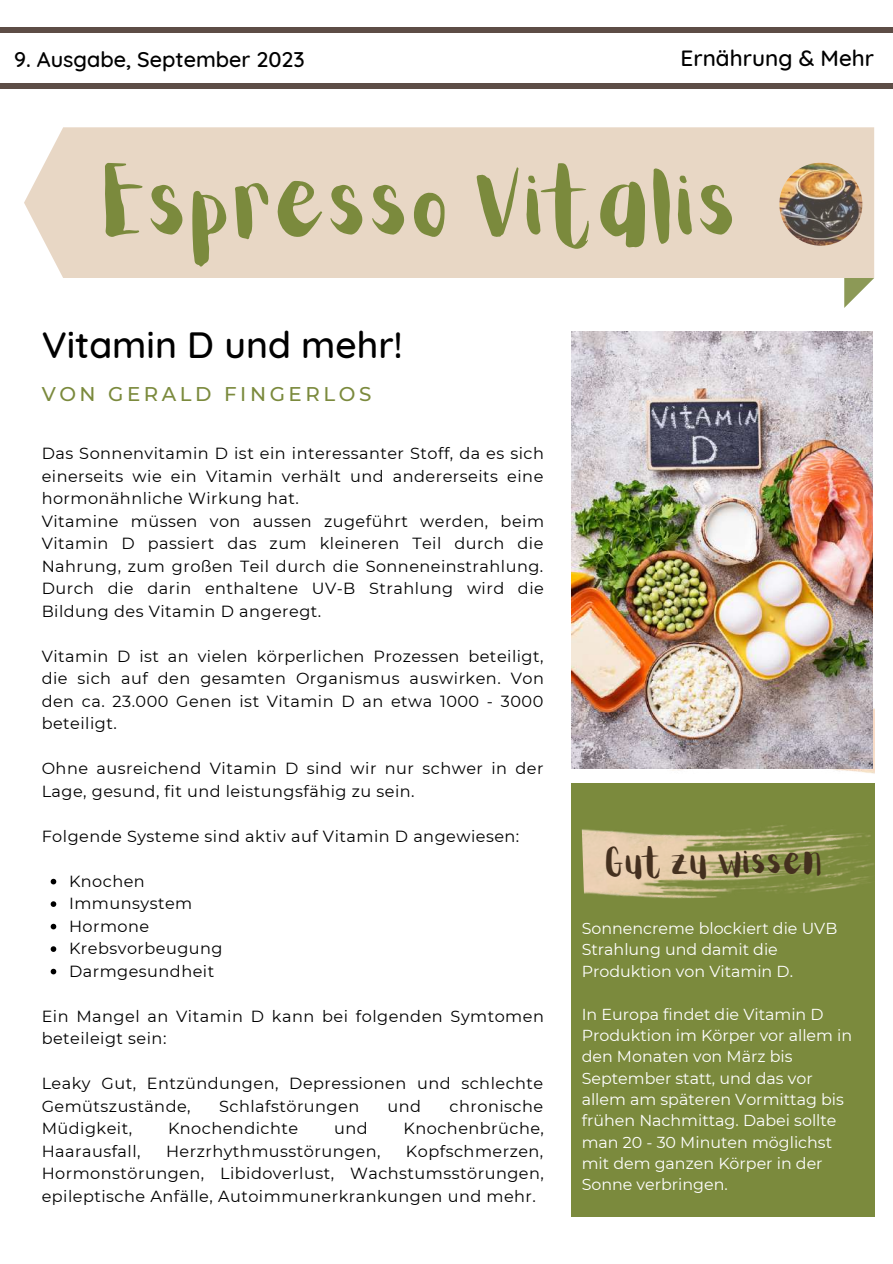
<style>
.page{position:relative;width:893px;height:1264px;background:#fff}
.page>*{position:absolute;margin:0;border:0;box-sizing:border-box;transform-origin:0 0}
.t1{font:81.6px "Aloja Extended";color:#7b8a3d}
.t2{font:500 37.35px "Quicksand";color:#000}
.t3{font:31.05px "Aloja Extended";color:#44301f}
.t4{font:500 22.5px "Quicksand";color:#000}
.t5{font:500 21.6px "Quicksand";color:#000}
.t6{font:500 19.8px "Montserrat";letter-spacing:.18em;color:#7b8a3d}
.t7{font:16.05px/22.5px "Montserrat";letter-spacing:.03em;color:#000}
.t8{font:15.9px/21.3px "Montserrat";color:#fff}
</style>
<div class="page">
<div style="left:0;top:27px;width:892px;height:6px;background:#5d4d46"></div>
<div style="left:0;top:83px;width:892px;height:6px;background:#5d4d46"></div>
<svg style="left:844px;top:278px;width:30px;height:30px"></svg>
<div style="left:24px;top:127px;width:850px;height:151px;background:#e8d7c5"></div>
<img style="left:779px;top:163px;width:83px;height:83px;border-radius:50%">
<img style="left:650px;top:698px;width:223px;height:76px">
<div style="left:571px;top:783px;width:304px;height:433px;background:#7b8a3d"></div>
<img style="left:571px;top:331px;width:301px;height:437px">
<img style="left:581px;top:825px;width:293px;height:74px">
<svg style="left:51px;top:878px;width:5px;height:6px"></svg>
<svg style="left:51px;top:901px;width:5px;height:5px"></svg>
<svg style="left:51px;top:923px;width:5px;height:6px"></svg>
<svg style="left:51px;top:946px;width:5px;height:5px"></svg>
<svg style="left:51px;top:968px;width:5px;height:6px"></svg>
<h3 class="t5" style="left:14px;top:45px;width:292px">9. Ausgabe, September 2023</h3>
<h3 class="t4" style="left:680px;top:44px;width:195px">Ernährung &amp; Mehr</h3>
<h1 class="t1" style="left:105px;top:168px;width:638px">Espresso Vitalis</h1>
<h2 class="t2" style="left:42px;top:321px;width:362px">Vitamin D und mehr!</h2>
<p class="t6" style="left:42px;top:382px;width:331px">VON GERALD FINGERLOS</p>
<p class="t7" style="left:42px;top:442px;width:504px">Das Sonnenvitamin D ist ein interessanter Stoff, da es sich einerseits wie ein Vitamin verhält und andererseits eine hormonähnliche Wirkung hat.<br>Vitamine müssen von aussen zugeführt werden, beim Vitamin D passiert das zum kleineren Teil durch die Nahrung, zum großen Teil durch die Sonneneinstrahlung.<br>Durch die darin enthaltene UV-B Strahlung wird die Bildung des Vitamin D angeregt.</p>
<p class="t7" style="left:42px;top:644px;width:503px;text-align:justify">Vitamin D ist an vielen körperlichen Prozessen beteiligt, die sich auf den gesamten Organismus auswirken. Von den ca. 23.000 Genen ist Vitamin D an etwa 1000 - 3000 beteiligt.</p>
<p class="t7" style="left:42px;top:757px;width:503px">Ohne ausreichend Vitamin D sind wir nur schwer in der<br>Lage, gesund, fit und leistungsfähig zu sein.</p>
<p class="t7" style="left:42px;top:824px;width:479px">Folgende Systeme sind aktiv auf Vitamin D angewiesen:</p>
<p class="t7" style="left:69px;top:869px;width:155px">Knochen<br>Immunsystem<br>Hormone<br>Krebsvorbeugung<br>Darmgesundheit</p>
<p class="t7" style="left:42px;top:1004px;width:503px">Ein Mangel an Vitamin D kann bei folgenden Symtomen beteileigt sein:</p>
<p class="t7" style="left:42px;top:1072px;width:503px">Leaky Gut, Entzündungen, Depressionen und schlechte<br>Gemütszustände,</p>
<p class="t7" style="left:219px;top:1094px;width:142px">Schlafstörungen</p>
<p class="t7" style="left:387px;top:1094px;width:35px">und</p>
<p class="t7" style="left:449px;top:1094px;width:95px">chronische</p>
<p class="t7" style="left:42px;top:1117px;width:92px">Müdigkeit,</p>
<p class="t7" style="left:168px;top:1117px;width:132px">Knochendichte</p>
<p class="t7" style="left:334px;top:1117px;width:35px">und</p>
<p class="t7" style="left:403px;top:1117px;width:142px">Knochenbrüche,</p>
<p class="t7" style="left:42px;top:1139px;width:100px">Haarausfall,</p>
<p class="t7" style="left:166px;top:1139px;width:216px">Herzrhythmusstörungen,</p>
<p class="t7" style="left:42px;top:1139px;width:503px;text-align:justify;text-indent:364px">Kopfschmerzen, Hormonstörungen, Libidoverlust, Wachstumsstörungen, epileptische Anfälle, Autoimmunerkrankungen und mehr.</p>
<h3 class="t3" style="left:606px;top:848px;width:219px">Gut zu wissen</h3>
<p class="t8" style="left:581px;top:917px;width:257px">Sonnencreme blockiert die UVB<br>Strahlung und damit die<br>Produktion von Vitamin D.</p>
<p class="t8" style="left:581px;top:1003px;width:272px">In Europa findet die Vitamin D<br>Produktion im Körper vor allem in den Monaten von März bis<br>September statt, und das vor allem am späteren Vormittag bis frühen Nachmittag. Dabei sollte man 20 - 30 Minuten möglichst mit dem ganzen Körper in der<br>Sonne verbringen.</p>
</div>
